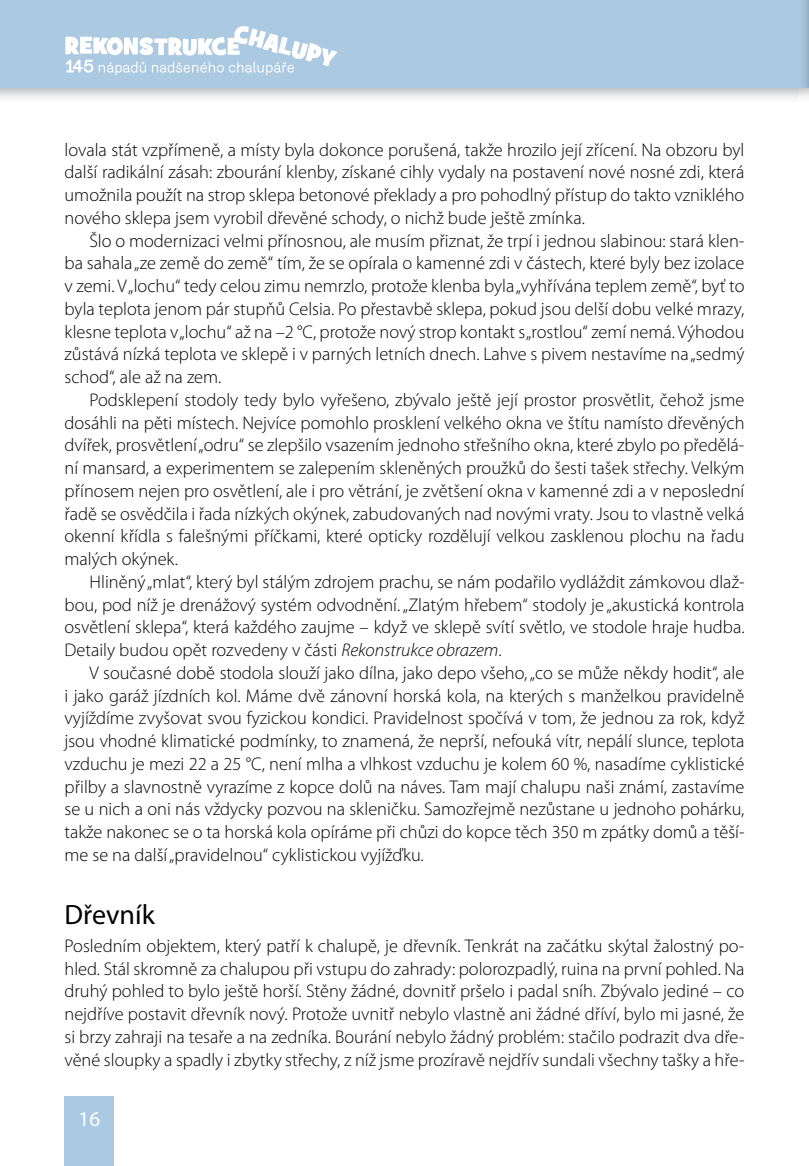
<style>
.page{position:relative;width:809px;height:1166px;background:#fff}
.page>*{position:absolute;margin:0;border:0;box-sizing:border-box;transform-origin:0 0}
.t1{font:28px "Myriad Pro";color:#000}
.t2{font:21px "Myriad Pro";color:#fff}
.t3{font:300 18.38px/22.8px "Myriad Pro";color:#000;text-align:justify}
.s1{font-style:italic}
</style>
<div class="page">
<div style="left:64px;top:1096px;width:50px;height:70px;background:#acc9e2"></div>
<div style="left:0;top:0;width:809px;height:87px;background:#acc9e2"></div>
<hr style="left:808px;top:0;width:1px;height:87px;background:#acc9e2">
<svg style="left:65px;top:26px;width:272px;height:49px"></svg>
<p class="t3" style="left:64px;top:138px;width:681px">lovala stát vzpřímeně, a místy byla dokonce porušená, takže hrozilo její zřícení. Na obzoru byl další radikální zásah: zbourání klenby, získané cihly vydaly na postavení nové nosné zdi, která umožnila použít na strop sklepa betonové překlady a pro pohodlný přístup do takto vzniklého nového sklepa jsem vyrobil dřevěné schody, o nichž bude ještě zmínka.</p>
<p class="t3" style="left:64px;top:229px;width:681px;text-indent:25px">Šlo o modernizaci velmi přínosnou, ale musím přiznat, že trpí i jednou slabinou: stará klen&shy;ba sahala „ze země do země“ tím, že se opírala o kamenné zdi v částech, které byly bez izolace v zemi. V „lochu“ tedy celou zimu nemrzlo, protože klenba byla „vyhřívána teplem země“, byť to byla teplota jenom pár stupňů Celsia. Po přestavbě sklepa, pokud jsou delší dobu velké mrazy, klesne teplota v „lochu“ až na –2 °C, protože nový strop kontakt s „rostlou“ zemí nemá. Výhodou zůstává nízká teplota ve sklepě i v parných letních dnech. Lahve s pivem nestavíme na „sedmý schod“, ale až na zem.</p>
<p class="t3" style="left:64px;top:388px;width:681px;text-indent:25px">Podsklepení stodoly tedy bylo vyřešeno, zbývalo ještě její prostor prosvětlit, čehož jsme dosáhli na pěti místech. Nejvíce pomohlo prosklení velkého okna ve štítu namísto dřevěných dvířek, prosvětlení „odru“ se zlepšilo vsazením jednoho střešního okna, které zbylo po předělá&shy;ní mansard, a experimentem se zalepením skleněných proužků do šesti tašek střechy. Velkým přínosem nejen pro osvětlení, ale i pro větrání, je zvětšení okna v kamenné zdi a v neposlední řadě se osvědčila i řada nízkých okýnek, zabudovaných nad novými vraty. Jsou to vlastně velká okenní křídla s falešnými příčkami, které opticky rozdělují velkou zasklenou plochu na řadu malých okýnek.</p>
<p class="t3" style="left:64px;top:570px;width:681px;text-indent:25px">Hliněný „mlat“, který byl stálým zdrojem prachu, se nám podařilo vydláždit zámkovou dlaž&shy;bou, pod níž je drenážový systém odvodnění. „Zlatým hřebem“ stodoly je „akustická kontrola osvětlení sklepa“, která každého zaujme – když ve sklepě svítí světlo, ve stodole hraje hudba.<br>Detaily budou opět rozvedeny v části <span class="s1">Rekonstrukce obrazem</span>.</p>
<p class="t3" style="left:64px;top:661px;width:681px;text-indent:25px">V současné době stodola slouží jako dílna, jako depo všeho, „co se může někdy hodit“, ale i jako garáž jízdních kol. Máme dvě zánovní horská kola, na kterých s manželkou pravidelně vyjíždíme zvyšovat svou fyzickou kondici. Pravidelnost spočívá v tom, že jednou za rok, když jsou vhodné klimatické podmínky, to znamená, že neprší, nefouká vítr, nepálí slunce, teplota vzduchu je mezi 22 a 25 °C, není mlha a vlhkost vzduchu je kolem 60 %, nasadíme cyklistické přilby a slavnostně vyrazíme z kopce dolů na náves. Tam mají chalupu naši známí, zastavíme se u nich a oni nás vždycky pozvou na skleničku. Samozřejmě nezůstane u jednoho pohárku, takže nakonec se o ta horská kola opíráme při chůzi do kopce těch 350 m zpátky domů a těší&shy;me se na další „pravidelnou“ cyklistickou vyjížďku.</p>
<h1 class="t1" style="left:64px;top:897px;width:92px">Dřevník</h1>
<p class="t3" style="left:64px;top:934px;width:681px">Posledním objektem, který patří k chalupě, je dřevník. Tenkrát na začátku skýtal žalostný po&shy;hled. Stál skromně za chalupou při vstupu do zahrady: polorozpadlý, ruina na první pohled. Na druhý pohled to bylo ještě horší. Stěny žádné, dovnitř pršelo i padal sníh. Zbývalo jediné – co nejdříve postavit dřevník nový. Protože uvnitř nebylo vlastně ani žádné dříví, bylo mi jasné, že si brzy zahraji na tesaře a na zedníka. Bourání nebylo žádný problém: stačilo podrazit dva dře&shy;věné sloupky a spadly i zbytky střechy, z níž jsme prozíravě nejdřív sundali všechny tašky a hře-</p>
<p class="t2" style="left:79px;top:1106px;width:23px">16</p>
</div>
